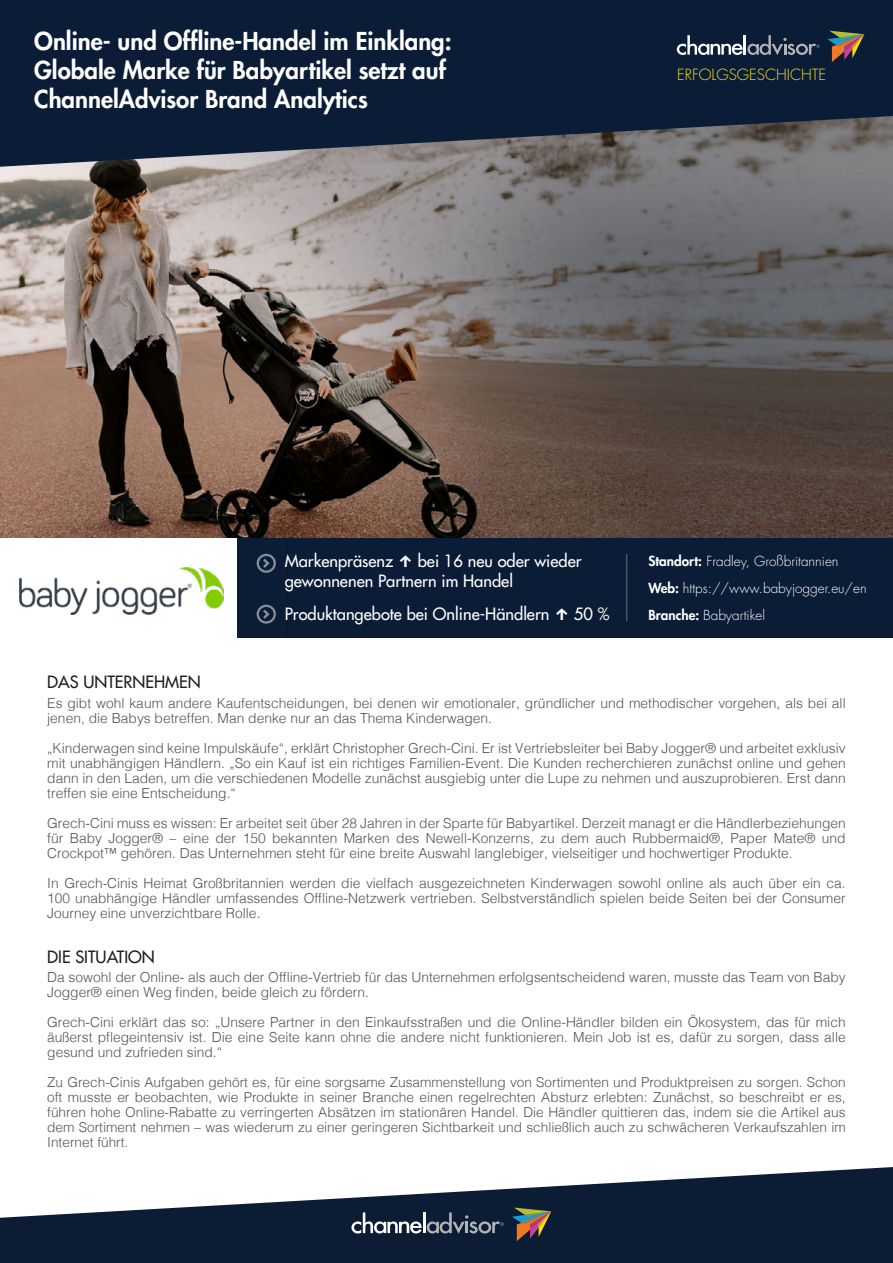
<style>
.page{position:relative;width:893px;height:1263px;background:#fff}
.page>*{position:absolute;margin:0;border:0;box-sizing:border-box;transform-origin:0 0}
.t1{font:800 24px/28.8px "Futura Std";color:#fff}
.t2{font:500 16.5px/19.8px "Futura Std";color:#fff}
.t3{font:500 16.5px "Futura Std";color:#221e1f}
.t4{font:300 15px "Futura Std";color:#fee122}
.t5{font:300 13.8px/15px "Helvetica";color:#515557;text-align:justify}
.t6{font:300 13.65px/15px "Helvetica";color:#515557;text-align:justify}
.t7{font:300 13.5px/27px "Futura Std";color:#fff}
.s1{font-family:"Fira Sans";font-weight:700}
.s2{font-weight:800}
</style>
<div class="page">
<img style="left:0;top:167px;width:893px;height:371px">
<svg style="left:0;top:0;width:893px;height:167px;background:#1d2b40"></svg>
<svg style="left:827px;top:31px;width:37px;height:31px"></svg>
<svg style="left:677px;top:35px;width:143px;height:20px;background:#495568"></svg>
<div style="left:238px;top:538px;width:655px;height:100px;background:#0b1c36"></div>
<svg style="left:0;top:1167px;width:893px;height:96px;fill:#0c1c35"></svg>
<svg style="left:512px;top:1207px;width:39px;height:34px"></svg>
<svg style="left:351px;top:1212px;width:153px;height:22px;background:#475365"></svg>
<hr style="left:626px;top:554px;width:1px;height:67px;background:#fff">
<hr style="left:286px;top:538px;width:2px;height:100px;background:#220c0d">
<svg style="left:257px;top:554px;width:19px;height:19px"></svg>
<svg style="left:257px;top:605px;width:19px;height:19px"></svg>
<img style="left:20px;top:567px;width:204px;height:47px">
<h1 class="t1" style="left:34px;top:27px;width:419px">Online- und Offline-Handel im Einklang:<br>Globale Marke für Babyartikel setzt auf<br>ChannelAdvisor Brand Analytics</h1>
<p class="t4" style="left:677px;top:65px;width:151px">ERFOLGSGESCHICHTE</p>
<p class="t2" style="left:285px;top:551px;width:298px">Markenpräsenz <span class="s1">↑</span> bei 16 neu oder wieder gewonnenen Partnern im Handel</p>
<p class="t2" style="left:285px;top:604px;width:326px">Produktangebote bei Online-Händlern <span class="s1">↑</span> 50 %</p>
<p class="t7" style="left:648px;top:548px;width:220px"><span class="s2">Standort:</span> Fradley, Großbritannien<br><span class="s2">Web:</span> https://www.babyjogger.eu/en<br><span class="s2">Branche:</span> Babyartikel</p>
<p class="t3" style="left:47px;top:672px;width:155px">DAS UNTERNEHMEN</p>
<p class="t5" style="left:47px;top:694px;width:800px">Es gibt wohl kaum andere Kaufentscheidungen, bei denen wir emotionaler, gründlicher und methodischer vorgehen, als bei all jenen, die Babys betreffen. Man denke nur an das Thema Kinderwagen.</p>
<p class="t5" style="left:47px;top:739px;width:800px">„Kinderwagen sind keine Impulskäufe“, erklärt Christopher Grech-Cini. Er ist Vertriebsleiter bei Baby Jogger® und arbeitet exklusiv mit unabhängigen Händlern. „So ein Kauf ist ein richtiges Familien-Event. Die Kunden recherchieren zunächst online und gehen dann in den Laden, um die verschiedenen Modelle zunächst ausgiebig unter die Lupe zu nehmen und auszuprobieren. Erst dann treffen sie eine Entscheidung.“</p>
<p class="t5" style="left:47px;top:814px;width:800px">Grech-Cini muss es wissen: Er arbeitet seit über 28 Jahren in der Sparte für Babyartikel. Derzeit managt er die Händlerbeziehungen für Baby Jogger® – eine der 150 bekannten Marken des Newell-Konzerns, zu dem auch Rubbermaid®, Paper Mate® und Crockpot™ gehören. Das Unternehmen steht für eine breite Auswahl langlebiger, vielseitiger und hochwertiger Produkte.</p>
<p class="t5" style="left:47px;top:874px;width:800px">In Grech-Cinis Heimat Großbritannien werden die vielfach ausgezeichneten Kinderwagen sowohl online als auch über ein ca.<br>100 unabhängige Händler umfassendes Offline-Netzwerk vertrieben. Selbstverständlich spielen beide Seiten bei der Consumer Journey eine unverzichtbare Rolle.</p>
<p class="t3" style="left:47px;top:946px;width:109px">DIE SITUATION</p>
<p class="t5" style="left:47px;top:969px;width:800px">Da sowohl der Online- als auch der Offline-Vertrieb für das Unternehmen erfolgsentscheidend waren, musste das Team von Baby<br>Jogger® einen Weg finden, beide gleich zu fördern.</p>
<p class="t5" style="left:47px;top:1014px;width:800px">Grech-Cini erklärt das so: „Unsere Partner in den Einkaufsstraßen und die Online-Händler bilden ein Ökosystem, das für mich äußerst pflegeintensiv ist. Die eine Seite kann ohne die andere nicht funktionieren. Mein Job ist es, dafür zu sorgen, dass alle gesund und zufrieden sind.“</p>
<p class="t6" style="left:47px;top:1074px;width:800px">Zu Grech-Cinis Aufgaben gehört es, für eine sorgsame Zusammenstellung von Sortimenten und Produktpreisen zu sorgen. Schon oft musste er beobachten, wie Produkte in seiner Branche einen regelrechten Absturz erlebten: Zunächst, so beschreibt er es, führen hohe Online-Rabatte zu verringerten Absätzen im stationären Handel. Die Händler quittieren das, indem sie die Artikel aus dem Sortiment nehmen – was wiederum zu einer geringeren Sichtbarkeit und schließlich auch zu schwächeren Verkaufszahlen im Internet führt.</p>
</div>
